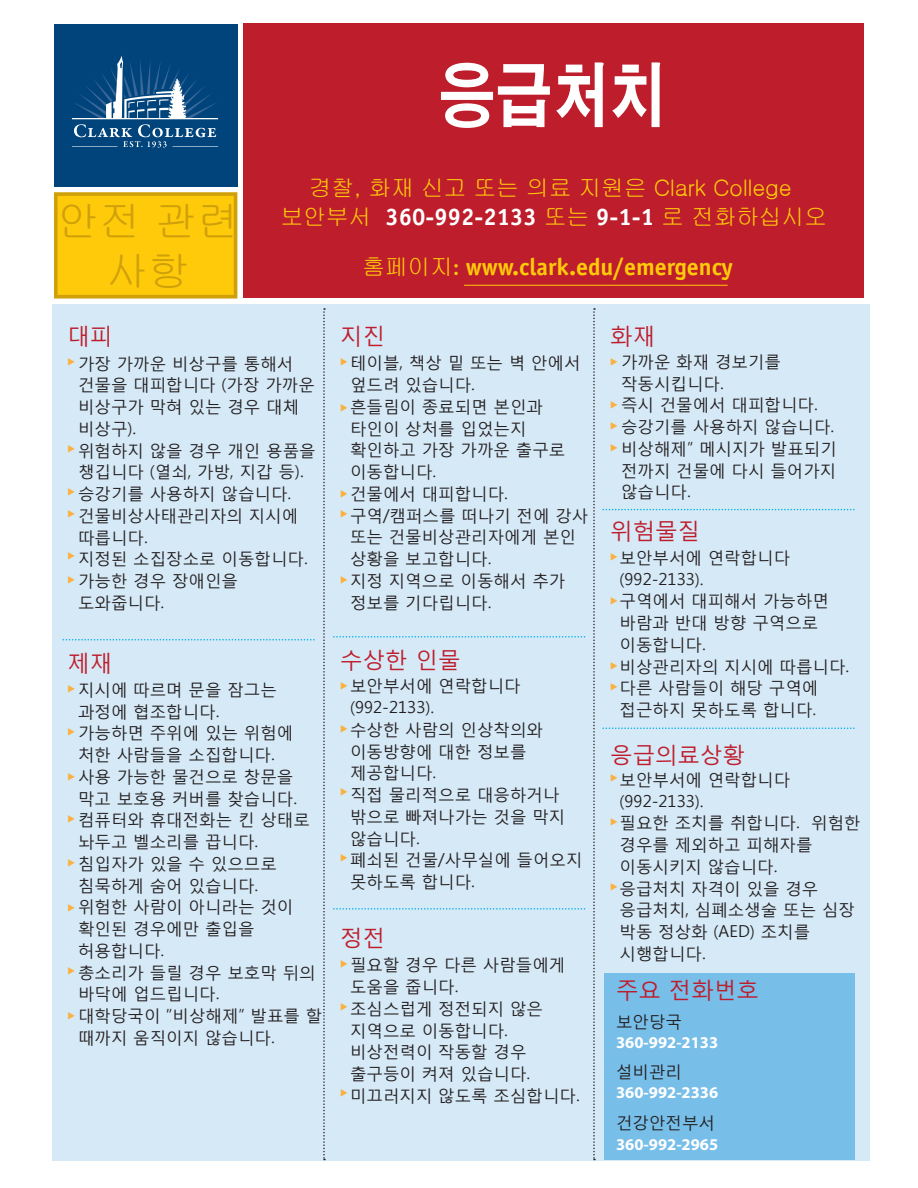
<style>
.page{position:relative;width:918px;height:1188px;background:#fff}
.page>*{position:absolute;margin:0;border:0;box-sizing:border-box;transform-origin:0 0}
.t1{font:700 69px "Adobe Gothic Std";color:#fff;scale:.8 1}
.t2{font:42px/50.4px "Gulim";color:#d0a00a;text-align:center}
.t3{font:700 24px/49.5px "Officina Sans";color:#feca0a;text-align:center}
.t4{font:22.95px "Gulim";letter-spacing:-.015em;color:#feca0a}
.t5{font:22.5px "Malgun Gothic";color:#be1d2c}
.t6{font:16.5px/21.8px "Malgun Gothic";color:#231f20}
.t7{font:700 16.5px "Myriad Pro";color:#fff}
.s1{font-family:"Gulim";font-weight:400;font-size:22.95px}
.s2{color:#fff}
.s3{font-family:"Calibri";font-size:22.95px}
</style>
<div class="page">
<div style="left:52px;top:305px;width:818px;height:856px;background:#d6e9f7"></div>
<div style="left:604px;top:974px;width:251px;height:186px;background:#77bee9"></div>
<div style="left:243px;top:24px;width:621px;height:274px;background:#be1d2c"></div>
<div style="left:54px;top:24px;width:184px;height:163px;background:#00447b"></div>
<svg style="left:72px;top:56px;width:146px;height:92px"></svg>
<div style="left:54px;top:192px;width:183px;height:107px;background:#feca0a;border:4px solid #d0a00a"></div>
<svg style="left:323px;top:308px;width:2px;height:852px"></svg>
<svg style="left:593px;top:308px;width:2px;height:852px"></svg>
<hr style="left:464px;top:285px;width:264px;height:1px;background:#feca0a">
<svg style="left:63px;top:639px;width:252px;height:1px"></svg>
<svg style="left:334px;top:636px;width:252px;height:2px"></svg>
<svg style="left:334px;top:908px;width:252px;height:2px"></svg>
<svg style="left:603px;top:509px;width:252px;height:1px"></svg>
<svg style="left:603px;top:728px;width:252px;height:1px"></svg>
<h2 class="t2" style="left:57px;top:196px;width:183px">안전 관련 사항</h2>
<h3 class="t5" style="left:68px;top:322px;width:46px">대피</h3>
<h1 class="t1" style="left:439px;top:54px;width:284px">응급처치</h1>
<h3 class="t4" style="left:309px;top:176px;width:485px">경찰, 화재 신고 또는 의료 지원은 Clark College</h3>
<h3 class="t3" style="left:281px;top:192px;width:548px"><span class="s1">보안부서</span> <span class="s2">360-992-2133</span> <span class="s1">또는</span> <span class="s2">9-1-1</span> <span class="s1">로 전화하십시오 홈페이지</span><span class="s3">:</span> www.clark.edu/emergency</h3>
<h3 class="t5" style="left:340px;top:322px;width:46px">지진</h3>
<h3 class="t5" style="left:610px;top:322px;width:46px">화재</h3>
<p class="t6" style="left:78px;top:352px;width:239px">가장 가까운 비상구를 통해서 건물을 대피합니다 (가장 가까운 비상구가 막혀 있는 경우 대체 비상구).<br>위험하지 않을 경우 개인 용품을 챙깁니다 (열쇠, 가방, 지갑 등). 승강기를 사용하지 않습니다. 건물비상사태관리자의 지시에 따릅니다.<br>지정된 소집장소로 이동합니다. 가능한 경우 장애인을 도와줍니다.</p>
<h3 class="t5" style="left:68px;top:649px;width:46px">제재</h3>
<p class="t6" style="left:78px;top:678px;width:246px">지시에 따르며 문을 잠그는 과정에 협조합니다.<br>가능하면 주위에 있는 위험에 처한 사람들을 소집합니다.<br>사용 가능한 물건으로 창문을 막고 보호용 커버를 찾습니다. 컴퓨터와 휴대전화는 킨 상태로 놔두고 벨소리를 끕니다. 침입자가 있을 수 있으므로 침묵하게 숨어 있습니다.<br>위험한 사람이 아니라는 것이 확인된 경우에만 출입을 허용합니다.<br>총소리가 들릴 경우 보호막 뒤의 바닥에 업드립니다.<br>대학당국이 “비상해제” 발표를 할 때까지 움직이지 않습니다.</p>
<p class="t6" style="left:350px;top:352px;width:240px">테이블, 책상 밑 또는 벽 안에서 엎드려 있습니다.<br>흔들림이 종료되면 본인과 타인이 상처를 입었는지 확인하고 가장 가까운 출구로 이동합니다.<br>건물에서 대피합니다. 구역/캠퍼스를 떠나기 전에 강사 또는 건물비상관리자에게 본인 상황을 보고합니다.<br>지정 지역으로 이동해서 추가 정보를 기다립니다.</p>
<h3 class="t5" style="left:340px;top:646px;width:122px">수상한 인물</h3>
<p class="t6" style="left:350px;top:675px;width:234px">보안부서에 연락합니다 (992-2133).<br>수상한 사람의 인상착의와 이동방향에 대한 정보를 제공합니다.<br>직접 물리적으로 대응하거나 밖으로 빠져나가는 것을 막지 않습니다.<br>폐쇠된 건물/사무실에 들어오지 못하도록 합니다.</p>
<h3 class="t5" style="left:340px;top:924px;width:46px">정전</h3>
<p class="t6" style="left:350px;top:954px;width:231px">필요할 경우 다른 사람들에게 도움을 줍니다.<br>조심스럽게 정전되지 않은 지역으로 이동합니다. 비상전력이 작동할 경우 출구등이 켜져 있습니다. 미끄러지지 않도록 조심합니다.</p>
<p class="t6" style="left:621px;top:350px;width:217px">가까운 화재 경보기를 작동시킵니다.<br>즉시 건물에서 대피합니다. 승강기를 사용하지 않습니다. 비상해제” 메시지가 발표되기 전까지 건물에 다시 들어가지 않습니다.</p>
<h3 class="t5" style="left:610px;top:517px;width:91px">위험물질</h3>
<p class="t6" style="left:620px;top:546px;width:231px">보안부서에 연락합니다 (992-2133).<br>구역에서 대피해서 가능하면 바람과 반대 방향 구역으로 이동합니다.<br>비상관리자의 지시에 따릅니다. 다른 사람들이 해당 구역에 접근하지 못하도록 합니다.</p>
<h3 class="t5" style="left:610px;top:741px;width:136px">응급의료상황</h3>
<p class="t6" style="left:620px;top:768px;width:243px">보안부서에 연락합니다 (992-2133).<br>필요한 조치를 취합니다. 위험한 경우를 제외하고 피해자를 이동시키지 않습니다.<br>응급처치 자격이 있을 경우 응급처치, 심폐소생술 또는 심장 박동 정상화 (AED) 조치를 시행합니다.</p>
<h3 class="t5" style="left:616px;top:976px;width:144px">주요 전화번호</h3>
<p class="t6" style="left:616px;top:1010px;width:67px">보안당국</p>
<p class="t7" style="left:616px;top:1031px;width:104px">360-992-2133</p>
<p class="t6" style="left:616px;top:1061px;width:67px">설비관리</p>
<p class="t7" style="left:616px;top:1082px;width:104px">360-992-2336</p>
<p class="t6" style="left:616px;top:1111px;width:100px">건강안전부서</p>
<p class="t7" style="left:616px;top:1134px;width:104px">360-992-2965</p>
</div>
